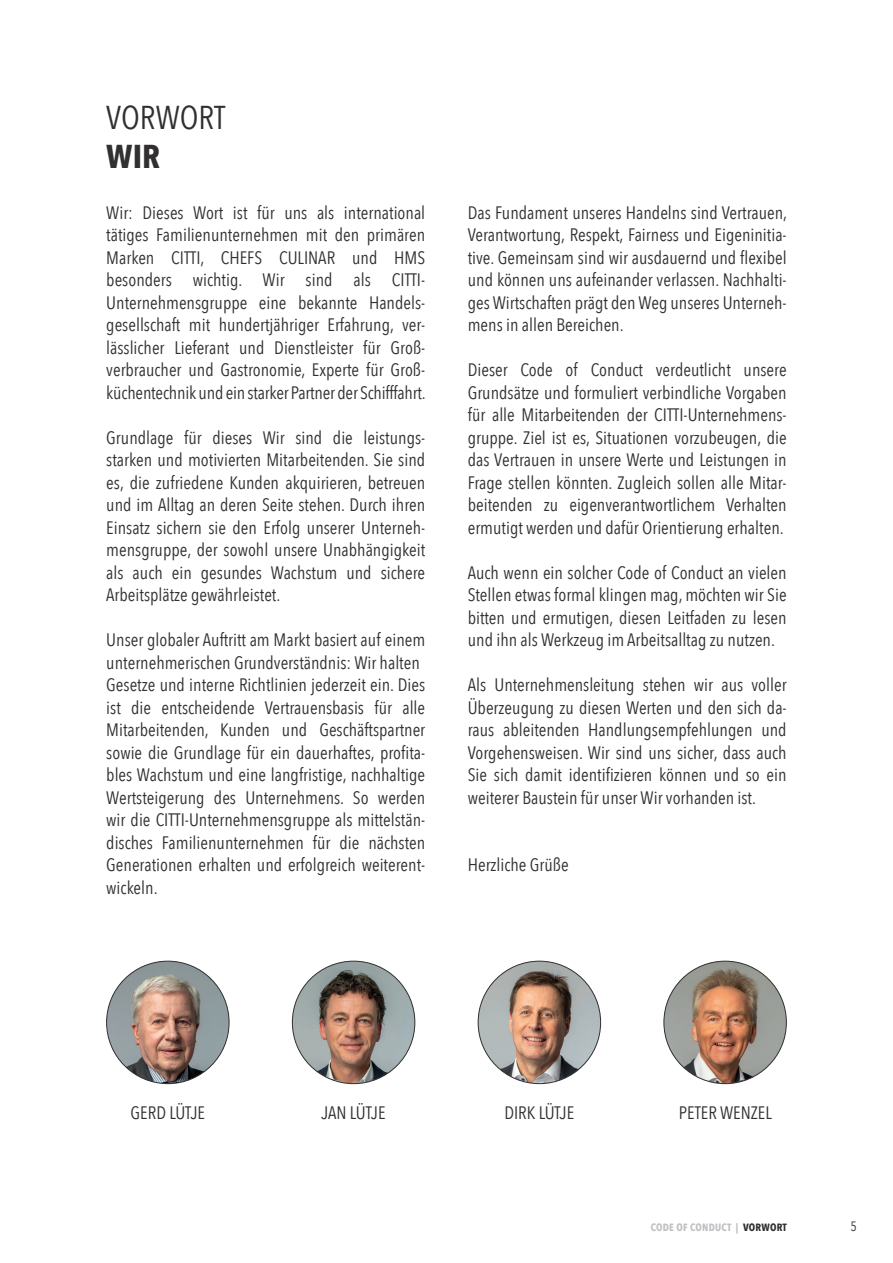
<style>
.page{position:relative;width:893px;height:1263px;background:#fff}
.page>*{position:absolute;margin:0;border:0;box-sizing:border-box;transform-origin:0 0}
.t1{font:33px "Avenir Next Condensed";color:#312f30}
.t2{font:700 33px "Avenir Next Condensed";color:#312f30}
.t3{font:18px/22.5px "Avenir Next Condensed";color:#312f30;text-align:justify}
.t4{font:13.5px "Avenir Next Condensed";color:#312f30}
.t5{font:700 10.5px "Avenir Next Condensed";letter-spacing:.02em;color:#bfc0c3}
.s1{color:#312f30}
</style>
<div class="page">
<img style="left:292px;top:961px;width:123px;height:123px;border-radius:61px">
<img style="left:107px;top:961px;width:122px;height:123px;border-radius:61px">
<img style="left:664px;top:961px;width:122px;height:123px;border-radius:61px">
<img style="left:478px;top:961px;width:123px;height:123px;border-radius:61px">
<h1 class="t1" style="left:106px;top:89px;width:120px">VORWORT</h1>
<h1 class="t2" style="left:106px;top:137px;width:55px">WIR</h1>
<p class="t3" style="left:106px;top:200px;width:321px">Wir: Dieses Wort ist für uns als international tätiges Familienunternehmen mit den primären Marken CITTI, CHEFS CULINAR und HMS besonders wichtig. Wir sind als CITTI-Unternehmensgruppe eine bekannte Handels&shy;gesellschaft mit hundertjähriger Erfahrung, ver&shy;lässlicher Lieferant und Dienstleister für Groß&shy;verbraucher und Gastronomie, Experte für Groß&shy;küchentechnik und ein starker Partner der Schifffahrt.</p>
<p class="t3" style="left:106px;top:425px;width:320px">Grundlage für dieses Wir sind die leistungs&shy;starken und motivierten Mitarbeitenden. Sie sind es, die zufriedene Kunden akquirieren, betreuen und im Alltag an deren Seite stehen. Durch ihren Einsatz sichern sie den Erfolg unserer Unterneh&shy;mensgruppe, der sowohl unsere Unabhängigkeit als auch ein gesundes Wachstum und sichere Arbeitsplätze gewährleistet.</p>
<p class="t3" style="left:106px;top:628px;width:320px;text-align:left">Unser globaler Auftritt am Markt basiert auf einem unternehmerischen Grundverständnis: Wir halten Gesetze und interne Richtlinien jederzeit ein. Dies ist die entscheidende Vertrauensbasis für alle Mitarbeitenden, Kunden und Geschäftspartner sowie die Grundlage für ein dauerhaftes, profita&shy;bles Wachstum und eine langfristige, nachhaltige Wertsteigerung des Unternehmens. So werden wir die CITTI-Unternehmensgruppe als mittelstän&shy;disches Familienunternehmen für die nächsten Generationen erhalten und erfolgreich weiterent&shy;wickeln.</p>
<p class="t3" style="left:468px;top:200px;width:321px">Das Fundament unseres Handelns sind Vertrauen, Verantwortung, Respekt, Fairness und Eigeninitia&shy;tive. Gemeinsam sind wir ausdauernd und flexibel und können uns aufeinander verlassen. Nachhalti&shy;ges Wirtschaften prägt den Weg unseres Unterneh&shy;mens in allen Bereichen.</p>
<p class="t3" style="left:468px;top:358px;width:320px">Dieser Code of Conduct verdeutlicht unsere Grundsätze und formuliert verbindliche Vorgaben für alle Mitarbeitenden der CITTI-Unternehmens&shy;gruppe. Ziel ist es, Situationen vorzubeugen, die das Vertrauen in unsere Werte und Leistungen in Frage stellen könnten. Zugleich sollen alle Mitar&shy;beitenden zu eigenverantwortlichem Verhalten ermutigt werden und dafür Orientierung erhalten.</p>
<p class="t3" style="left:468px;top:560px;width:320px">Auch wenn ein solcher Code of Conduct an vielen Stellen etwas formal klingen mag, möchten wir Sie bitten und ermutigen, diesen Leitfaden zu lesen und ihn als Werkzeug im Arbeitsalltag zu nutzen.</p>
<p class="t3" style="left:468px;top:673px;width:320px">Als Unternehmensleitung stehen wir aus voller Überzeugung zu diesen Werten und den sich da&shy;raus ableitenden Handlungsempfehlungen und Vorgehensweisen. Wir sind uns sicher, dass auch Sie sich damit identifizieren können und so ein weiterer Baustein für unser Wir vorhanden ist.</p>
<p class="t3" style="left:468px;top:853px;width:102px">Herzliche Grüße</p>
<p class="t3" style="left:131px;top:1100px;width:76px">GERD LÜTJE</p>
<p class="t3" style="left:322px;top:1100px;width:66px">JAN LÜTJE</p>
<p class="t3" style="left:504px;top:1100px;width:71px">DIRK LÜTJE</p>
<p class="t3" style="left:679px;top:1100px;width:94px">PETER WENZEL</p>
<p class="t5" style="left:651px;top:1221px;width:138px">CODE OF CONDUCT | <span class="s1">VORWORT</span></p>
<p class="t4" style="left:850px;top:1215px;width:8px">5</p>
</div>
